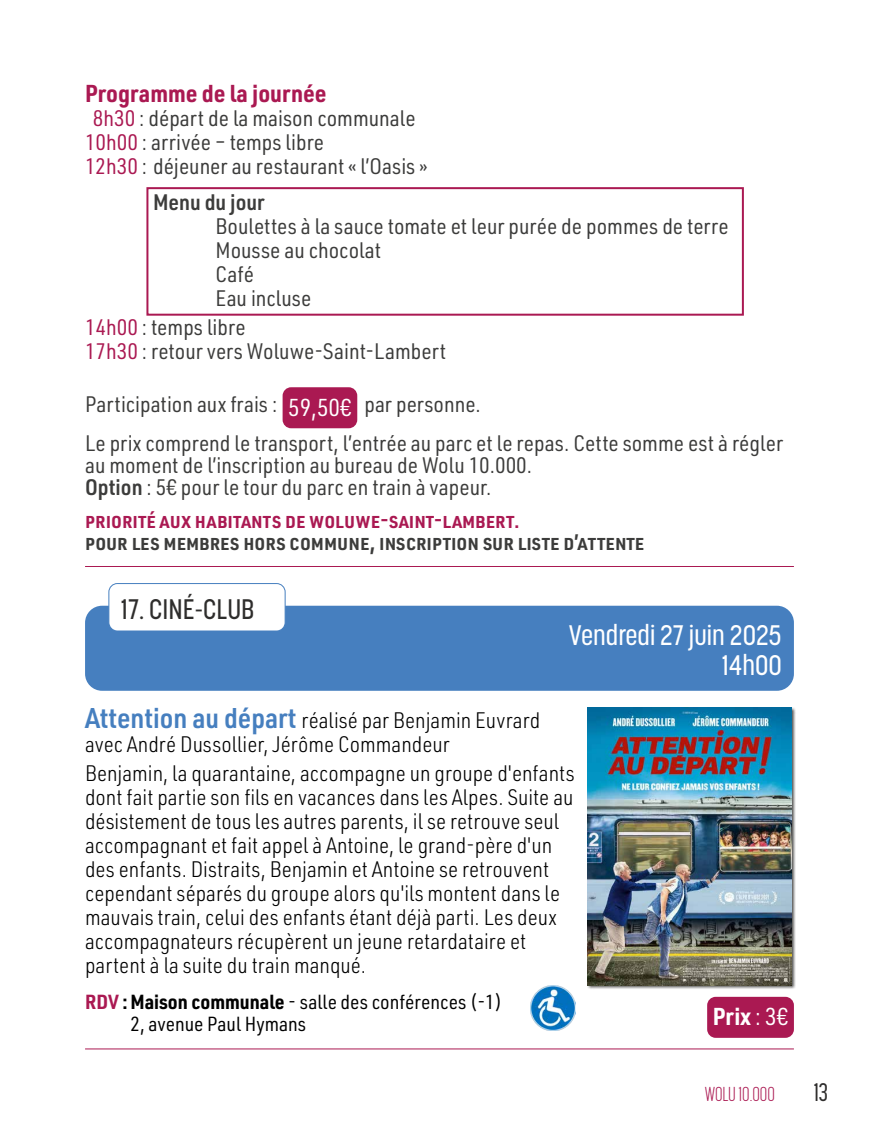
<style>
.page{position:relative;width:879px;height:1134px;background:#fff}
.page>*{position:absolute;margin:0;border:0;box-sizing:border-box;transform-origin:0 0}
.Date_-_heure{font:500 28px "Korolev Condensed";color:#fff}
.t1{font:500 28px "Korolev Condensed";color:#2e2d2c}
.t2{font:500 25.2px "Korolev Compressed";color:#2e2d2c}
.Texte_11{font:700 24px "URWDIN Semi Cond";color:#aa1952}
.Prix{font:700 24px "URWDIN Semi Cond";color:#fff}
.Prix-2{font:24px "URWDIN Semi Cond";color:#fff}
.Texte_11-2{font:300 22px/24px "URWDIN Semi Cond";color:#000}
.Texte_11-3{font:22px/22px "URWDIN Semi Cond";color:#3c3c3b}
.Texte_11-4{font:600 22px "URWDIN Semi Cond";color:#3c3c3b}
.Texte_11-5{font:600 22px "URWDIN Semi Cond";color:#aa1952}
.t3{font:20px "URWDIN Semi Cond";color:#000}
.t4{font:300 20px "Korolev Compressed";color:#aa1952}
.s1{color:#aa1952}
.s2{font-weight:600}
.s3{font-weight:600;font-size:28px;color:#467fbf}
.s4{font-weight:700;color:#aa1952}
.s5{font-weight:700}
.s6{font-weight:400}
</style>
<div class="page">
<div style="left:146px;top:187px;width:598px;height:129px;border:2px solid #aa1952"></div>
<hr style="left:85px;top:1048px;width:709px;height:1px;background:#aa1952">
<div style="left:283px;top:387px;width:74px;height:41px;background:#aa1952;border-radius:9px"></div>
<div style="left:85px;top:606px;width:709px;height:85px;background:#467fbf;border-radius:17px"></div>
<div style="left:109px;top:583px;width:176px;height:48px;background:#fff;border-radius:9px"></div>
<div style="left:108px;top:583px;width:178px;height:48px;border:1px solid #467fbf;border-radius:9px"></div>
<div style="left:707px;top:997px;width:87px;height:41px;background:#aa1952;border-radius:9px"></div>
<hr style="left:85px;top:566px;width:709px;height:1px;background:#aa1952">
<img style="left:530px;top:985px;width:45px;height:46px">
<div style="left:587px;top:707px;width:209px;height:282px;background:#1d1d1b;opacity:.75"></div>
<img style="left:587px;top:708px;width:204px;height:277px">
<p class="Texte_11" style="left:85px;top:77px;width:243px">Programme de la journée</p>
<p class="Texte_11-3" style="left:93px;top:107px;width:324px"><span class="s1">8h30</span> : départ de la maison communale</p>
<p class="Texte_11-3" style="left:85px;top:131px;width:241px"><span class="s1">10h00</span> : arrivée – temps libre</p>
<p class="Texte_11-3" style="left:85px;top:155px;width:344px"><span class="s1">12h30</span> : déjeuner au restaurant « l’Oasis »</p>
<p class="Texte_11-4" style="left:153px;top:187px;width:113px">Menu du jour</p>
<p class="Texte_11-3" style="left:215px;top:214px;width:515px">Boulettes à la sauce tomate et leur purée de pommes de terre</p>
<p class="Texte_11-3" style="left:215px;top:238px;width:167px">Mousse au chocolat</p>
<p class="Texte_11-3" style="left:215px;top:262px;width:40px">Café</p>
<p class="Texte_11-3" style="left:215px;top:286px;width:97px">Eau incluse</p>
<p class="Texte_11-3" style="left:85px;top:316px;width:162px"><span class="s1">14h00</span> : temps libre</p>
<p class="Texte_11-3" style="left:85px;top:340px;width:362px"><span class="s1">17h30</span> : retour vers Woluwe-Saint-Lambert</p>
<p class="Texte_11-3" style="left:85px;top:392px;width:194px">Participation aux frais :</p>
<p class="Texte_11-3" style="left:364px;top:392px;width:118px">par personne.</p>
<p class="Texte_11-3" style="left:85px;top:431px;width:699px">Le prix comprend le transport, l’entrée au parc et le repas. Cette somme est à régler au moment de l’inscription au bureau de Wolu 10.000.</p>
<p class="Texte_11-3" style="left:85px;top:475px;width:408px"><span class="s2">Option</span> : 5€ pour le tour du parc en train à vapeur.</p>
<p class="Texte_11-5" style="left:85px;top:505px;width:436px">priorité aux habitants de woluwe-saint-lambert.</p>
<p class="Texte_11-4" style="left:85px;top:527px;width:561px">pour les membres hors commune, inscription sur liste d’attente</p>
<p class="Prix-2" style="left:288px;top:391px;width:65px">59,50€</p>
<p class="t1" style="left:121px;top:592px;width:135px">17. CINÉ-CLUB</p>
<p class="Date_-_heure" style="left:569px;top:618px;width:214px">Vendredi 27 juin 2025</p>
<p class="Date_-_heure" style="left:722px;top:648px;width:62px">14h00</p>
<p class="Texte_11-2" style="left:85px;top:707px;width:457px"><span class="s3">Attention au départ</span> réalisé par Benjamin Euvrard avec André Dussollier, Jérôme Commandeur</p>
<p class="Texte_11-2" style="left:85px;top:761px;width:491px">Benjamin, la quarantaine, accompagne un groupe d'enfants dont fait partie son fils en vacances dans les Alpes. Suite au désistement de tous les autres parents, il se retrouve seul accompagnant et fait appel à Antoine, le grand-père d'un des enfants. Distraits, Benjamin et Antoine se retrouvent cependant séparés du groupe alors qu'ils montent dans le mauvais train, celui des enfants étant déjà parti. Les deux accompagnateurs récupèrent un jeune retardataire et partent à la suite du train manqué.</p>
<p class="t3" style="left:85px;top:988px;width:418px"><span class="s4">RDV</span> <span class="s5">:Maison communale</span> - salle des conférences (-1)</p>
<p class="t3" style="left:130px;top:1010px;width:177px">2, avenue Paul Hymans</p>
<p class="Prix" style="left:713px;top:1000px;width:77px">Prix <span class="s6">: 3€</span></p>
<p class="t4" style="left:705px;top:1083px;width:71px">WOLU 10.000</p>
<p class="t2" style="left:813px;top:1078px;width:16px">13</p>
</div>
